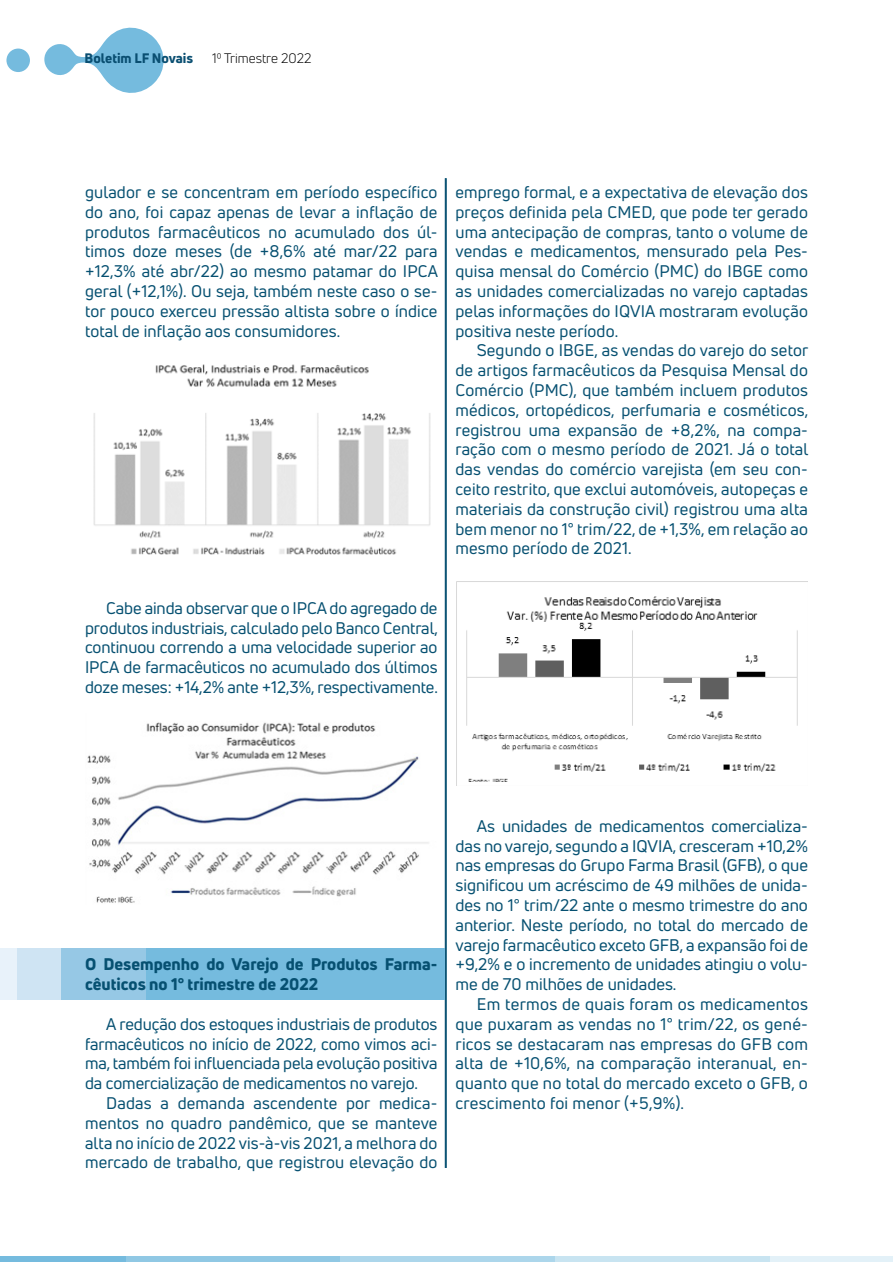
<style>
.page{position:relative;width:893px;height:1263px;background:#fff}
.page>*{position:absolute;margin:0;border:0;box-sizing:border-box;transform-origin:0 0}
.t1{font:16.5px/19.8px "Uni Neue";letter-spacing:.01em;color:#065071;text-align:justify}
.t2{font:800 16.5px/19.8px "Uni Neue";color:#065071}
.t3{font:800 13.5px "Uni Neue";color:#0a4f72}
.t4{font:13.5px "Uni Neue";color:#000}
</style>
<div class="page">
<svg style="left:44px;top:27px;width:120px;height:66px"></svg>
<div style="left:6px;top:49px;width:24px;height:23px;background:#75bbde;border-radius:50%"></div>
<hr style="left:446px;top:178px;width:1px;height:990px;background:#065071">
<hr style="left:445px;top:178px;width:1px;height:990px;background:#065071">
<div style="left:0;top:1256px;width:125px;height:6px;background:#75bbde"></div>
<div style="left:125px;top:1256px;width:215px;height:6px;background:#90c8e4"></div>
<div style="left:340px;top:1256px;width:215px;height:6px;background:#acd6eb"></div>
<div style="left:555px;top:1256px;width:215px;height:6px;background:#c8e4f1"></div>
<div style="left:770px;top:1256px;width:123px;height:6px;background:#e3f1f8"></div>
<div style="left:145px;top:948px;width:300px;height:26px;background:#75bbde"></div>
<div style="left:145px;top:974px;width:300px;height:26px;background:#75bbde"></div>
<div style="left:61px;top:948px;width:84px;height:26px;background:#96c8e5"></div>
<div style="left:61px;top:974px;width:84px;height:26px;background:#96c8e5"></div>
<div style="left:17px;top:948px;width:44px;height:26px;background:#cfe4f3"></div>
<div style="left:17px;top:974px;width:44px;height:26px;background:#cfe4f3"></div>
<div style="left:0;top:948px;width:17px;height:26px;background:#e8f2fa"></div>
<div style="left:0;top:974px;width:17px;height:26px;background:#e8f2fa"></div>
<img style="left:93px;top:364px;width:338px;height:191px">
<img style="left:87px;top:722px;width:342px;height:181px">
<img style="left:456px;top:581px;width:352px;height:204px">
<p class="t3" style="left:85px;top:49px;width:110px">Boletim LF Novais</p>
<p class="t4" style="left:212px;top:51px;width:101px">10 Trimestre 2022</p>
<p class="t1" style="left:85px;top:182px;width:354px">gulador e se concentram em período específico do ano, foi capaz apenas de levar a inflação de produtos farmacêuticos no acumulado dos úl&shy;timos doze meses (de +8,6% até mar/22 para +12,3% até abr/22) ao mesmo patamar do IPCA geral (+12,1%). Ou seja, também neste caso o se&shy;tor pouco exerceu pressão altista sobre o índice total de inflação aos consumidores.</p>
<p class="t1" style="left:455px;top:182px;width:354px">emprego formal, e a expectativa de elevação dos preços definida pela CMED, que pode ter gerado uma antecipação de compras, tanto o volume de vendas e medicamentos, mensurado pela Pes&shy;quisa mensal do Comércio (PMC) do IBGE como as unidades comercializadas no varejo captadas pelas informações do IQVIA mostraram evolução positiva neste período.</p>
<p class="t1" style="left:455px;top:340px;width:354px;text-indent:21px">Segundo o IBGE, as vendas do varejo do setor de artigos farmacêuticos da Pesquisa Mensal do Comércio (PMC), que também incluem produtos médicos, ortopédicos, perfumaria e cosméticos, registrou uma expansão de +8,2%, na compa&shy;ração com o mesmo período de 2021. Já o total das vendas do comércio varejista (em seu con&shy;ceito restrito, que exclui automóveis, autopeças e materiais da construção civil) registrou uma alta bem menor no 1° trim/22, de +1,3%, em relação ao mesmo período de 2021.</p>
<p class="t1" style="left:85px;top:598px;width:354px;text-indent:21px">Cabe ainda observar que o IPCA do agregado de produtos industriais, calculado pelo Banco Central, continuou correndo a uma velocidade superior ao IPCA de farmacêuticos no acumulado dos últimos doze meses: +14,2% ante +12,3%, respectivamente.</p>
<p class="t2" style="left:85px;top:954px;width:354px">O Desempenho do Varejo de Produtos Farma&shy;cêuticos no 1° trimestre de 2022</p>
<p class="t1" style="left:85px;top:1014px;width:354px;text-indent:21px">A redução dos estoques industriais de produtos farmacêuticos no início de 2022, como vimos aci&shy;ma, também foi influenciada pela evolução positiva da comercialização de medicamentos no varejo.</p>
<p class="t1" style="left:85px;top:1093px;width:354px;text-indent:21px">Dadas a demanda ascendente por medica&shy;mentos no quadro pandêmico, que se manteve alta no início de 2022 vis-à-vis 2021, a melhora do mercado de trabalho, que registrou elevação do</p>
<p class="t1" style="left:455px;top:816px;width:354px;text-indent:21px">As unidades de medicamentos comercializa&shy;das no varejo, segundo a IQVIA, cresceram +10,2% nas empresas do Grupo Farma Brasil (GFB), o que significou um acréscimo de 49 milhões de unida&shy;des no 1° trim/22 ante o mesmo trimestre do ano anterior. Neste período, no total do mercado de varejo farmacêutico exceto GFB, a expansão foi de +9,2% e o incremento de unidades atingiu o volu&shy;me de 70 milhões de unidades.</p>
<p class="t1" style="left:455px;top:994px;width:354px;text-indent:21px">Em termos de quais foram os medicamentos que puxaram as vendas no 1° trim/22, os gené&shy;ricos se destacaram nas empresas do GFB com alta de +10,6%, na comparação interanual, en&shy;quanto que no total do mercado exceto o GFB, o crescimento foi menor (+5,9%).</p>
</div>
